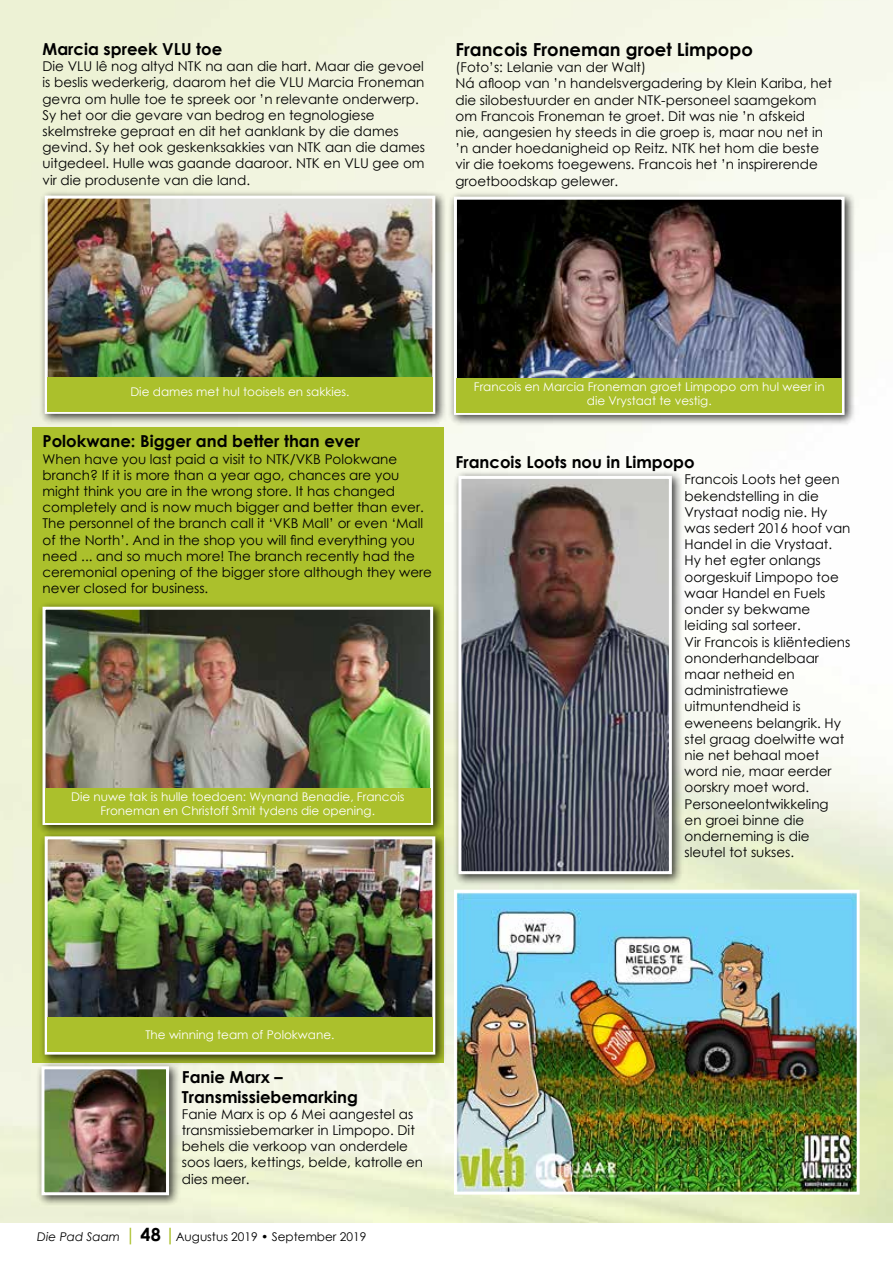
<style>
.page{position:relative;width:893px;height:1263px;background:#fff}
.page>*{position:absolute;margin:0;border:0;box-sizing:border-box;transform-origin:0 0}
.t1{font:700 18px "Century Gothic";color:#000}
.t2{font:700 16.5px/19.8px "Century Gothic";color:#000}
.t3{font:13.5px/16.2px "Century Gothic";color:#000}
.t4{font:12px/14.4px "Century Gothic";color:#fff;text-align:center}
.t5{font:12px "Century Gothic";color:#000}
.s1{font-style:italic}
.s2{font-size:18px;color:#abc02c}
.s3{font-weight:700;font-size:18px}
.s4{font-weight:700;font-size:18px;color:#abc02c}
</style>
<div class="page">
<img style="left:0;top:0;width:893px;height:1223px">
<div style="left:32px;top:427px;width:412px;height:635px;background:#abc02c"></div>
<div style="left:39px;top:190px;width:408px;height:235px;background:#000;opacity:.75"></div>
<img style="left:49px;top:200px;width:382px;height:177px">
<div style="left:45px;top:196px;width:390px;height:218px;border:3px solid #fff"></div>
<div style="left:47px;top:377px;width:386px;height:34px;background:#abc02c"></div>
<div style="left:37px;top:601px;width:407px;height:235px;background:#000;opacity:.75"></div>
<img style="left:47px;top:611px;width:382px;height:177px">
<div style="left:43px;top:607px;width:390px;height:218px;border:3px solid #fff"></div>
<div style="left:45px;top:788px;width:385px;height:34px;background:#abc02c"></div>
<div style="left:39px;top:831px;width:408px;height:235px;background:#000;opacity:.75"></div>
<img style="left:49px;top:840px;width:382px;height:178px">
<div style="left:45px;top:836px;width:390px;height:218px;border:3px solid #fff"></div>
<div style="left:47px;top:1018px;width:386px;height:34px;background:#abc02c"></div>
<div style="left:36px;top:1060px;width:144px;height:147px;background:#000;opacity:.75"></div>
<img style="left:45px;top:1070px;width:120px;height:121px">
<div style="left:41px;top:1066px;width:128px;height:129px;border:3px solid #fff"></div>
<div style="left:449px;top:191px;width:407px;height:235px;background:#000;opacity:.75"></div>
<img style="left:458px;top:201px;width:382px;height:177px">
<div style="left:454px;top:197px;width:390px;height:218px;border:3px solid #fff"></div>
<div style="left:457px;top:378px;width:385px;height:34px;background:#abc02c"></div>
<div style="left:453px;top:470px;width:231px;height:415px;background:#000;opacity:.75"></div>
<img style="left:462px;top:480px;width:206px;height:390px">
<div style="left:458px;top:476px;width:214px;height:398px;border:3px solid #fff"></div>
<img style="left:458px;top:894px;width:398px;height:296px">
<div style="left:454px;top:890px;width:406px;height:304px;border:3px solid #fff"></div>
<p class="t2" style="left:43px;top:38px;width:181px">Marcia spreek VLU toe</p>
<p class="t3" style="left:43px;top:58px;width:384px">Die VLU lê nog altyd NTK na aan die hart. Maar die gevoel is beslis wederkerig, daarom het die VLU Marcia Froneman gevra om hulle toe te spreek oor ’n relevante onderwerp.<br>Sy het oor die gevare van bedrog en tegnologiese skelmstreke gepraat en dit het aanklank by die dames gevind. Sy het ook geskenksakkies van NTK aan die dames uitgedeel. Hulle was gaande daaroor. NTK en VLU gee om vir die produsente van die land.</p>
<h1 class="t1" style="left:455px;top:36px;width:299px">Francois Froneman groet Limpopo</h1>
<p class="t3" style="left:455px;top:59px;width:378px">(Foto’s: Lelanie van der Walt)<br>Ná afloop van ’n handelsvergadering by Klein Kariba, het die silobestuurder en ander NTK-personeel saamgekom om Francois Froneman te groet. Dit was nie ’n afskeid<br>nie, aangesien hy steeds in die groep is, maar nou net in ’n ander hoedanigheid op Reitz. NTK het hom die beste vir die toekoms toegewens. Francois het ’n inspirerende groetboodskap gelewer.</p>
<p class="t4" style="left:130px;top:384px;width:221px">Die dames met hul tooisels en sakkies.</p>
<p class="t2" style="left:43px;top:431px;width:319px">Polokwane: Bigger and better than ever</p>
<p class="t3" style="left:43px;top:450px;width:391px">When have you last paid a visit to NTK/VKB Polokwane branch? If it is more than a year ago, chances are you might think you are in the wrong store. It has changed completely and is now much bigger and better than ever.<br>The personnel of the branch call it ‘VKB Mall’ or even ‘Mall of the North’. And in the shop you will find everything you need ... and so much more! The branch recently had the ceremonial opening of the bigger store although they were never closed for business.</p>
<p class="t4" style="left:71px;top:789px;width:335px">Die nuwe tak is hulle toedoen: Wynand Benadie, Francois<br>Froneman en Christoff Smit tydens die opening.</p>
<p class="t4" style="left:474px;top:379px;width:352px">Francois en Marcia Froneman groet Limpopo om hul weer in die Vrystaat te vestig.</p>
<p class="t2" style="left:455px;top:452px;width:241px">Francois Loots nou in Limpopo</p>
<p class="t3" style="left:685px;top:471px;width:167px">Francois Loots het geen bekendstelling in die<br>Vrystaat nodig nie. Hy was sedert 2016 hoof van<br>Handel in die Vrystaat.<br>Hy het egter onlangs oorgeskuif Limpopo toe waar Handel en Fuels onder sy bekwame leiding sal sorteer.<br>Vir Francois is kliëntediens ononderhandelbaar maar netheid en administratiewe uitmuntendheid is eweneens belangrik. Hy stel graag doelwitte wat nie net behaal moet word nie, maar eerder oorskry moet word.<br>Personeelontwikkeling<br>en groei binne die onderneming is die sleutel tot sukses.</p>
<p class="t4" style="left:145px;top:1027px;width:191px">The winning team of Polokwane.</p>
<p class="t2" style="left:182px;top:1066px;width:178px">Fanie Marx –<br>Transmissiebemarking</p>
<p class="t3" style="left:182px;top:1106px;width:243px">Fanie Marx is op 6 Mei aangestel as transmissiebemarker in Limpopo. Dit behels die verkoop van onderdele soos laers, kettings, belde, katrolle en dies meer.</p>
<p class="t5" style="left:37px;top:1228px;width:331px"><span class="s1">Die Pad Saam</span> <span class="s2">|</span> <span class="s3">48</span> <span class="s4">|</span>Augustus 2019 • September 2019</p>
</div>
